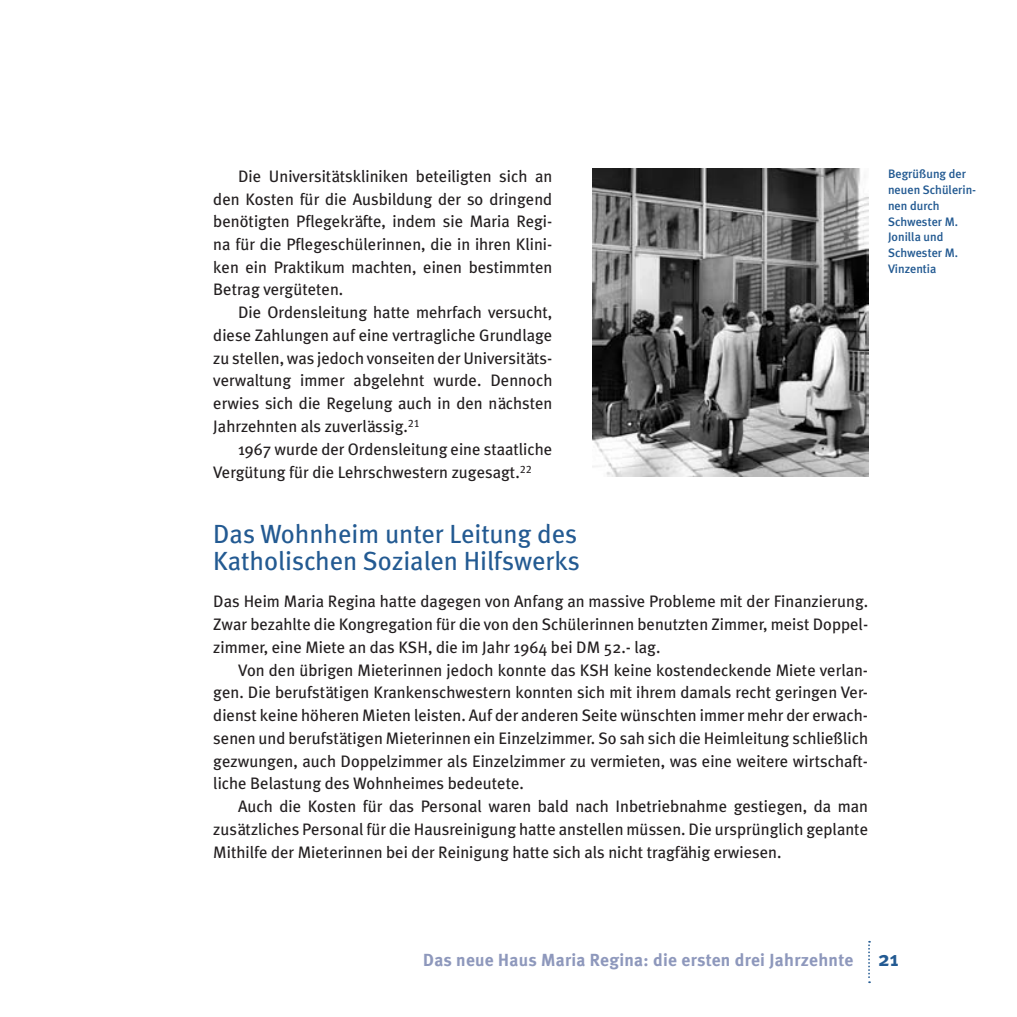
<style>
.page{position:relative;width:1017px;height:1017px;background:#fff}
.page>*{position:absolute;margin:0;border:0;box-sizing:border-box;transform-origin:0 0}
.t1{font:26.25px/26.2px "Meta Book LF";color:#235a92}
.t2{font:700 17.5px "Meta";letter-spacing:.02em;color:#8e98bc}
.t3{font:16.62px/22.8px "Meta Plus";color:#231f20;text-align:justify}
.t4{font:500 12.25px/15.8px "Meta Plus";color:#235a92}
.s1{font-size:21px;color:#235a92}
</style>
<div class="page">
<svg style="left:868px;top:941px;width:2px;height:42px"></svg>
<img style="left:592px;top:169px;width:276px;height:308px">
<p class="t3" style="left:213px;top:164px;width:341px;text-indent:25px">Die Universitätskliniken beteiligten sich an den Kosten für die Ausbildung der so dringend benötigten Pflegekräfte, indem sie Maria Regi&shy;na für die Pflegeschülerinnen, die in ihren Klini&shy;ken ein Praktikum machten, einen bestimmten Betrag vergüteten.</p>
<p class="t3" style="left:213px;top:301px;width:341px;text-indent:25px">Die Ordensleitung hatte mehrfach versucht, diese Zahlungen auf eine vertragliche Grundlage zu stellen, was jedoch vonseiten der Universitäts&shy;verwaltung immer abgelehnt wurde. Dennoch erwies sich die Regelung auch in den nächsten Jahrzehnten als zuverlässig.<sup>21</sup></p>
<p class="t3" style="left:213px;top:437px;width:341px;text-indent:25px">1967 wurde der Ordensleitung eine staatliche<br>Vergütung für die Lehrschwestern zugesagt.<sup>22</sup></p>
<h1 class="t1" style="left:213px;top:521px;width:368px">Das Wohnheim unter Leitung des<br>Katholischen Sozialen Hilfswerks</h1>
<p class="t3" style="left:213px;top:590px;width:656px">Das Heim Maria Regina hatte dagegen von Anfang an massive Probleme mit der Finanzierung.<br>Zwar bezahlte die Kongregation für die von den Schülerinnen benutzten Zimmer, meist Doppel&shy;zimmer, eine Miete an das KSH, die im Jahr 1964 bei DM 52.- lag.</p>
<p class="t3" style="left:213px;top:658px;width:656px;text-indent:25px">Von den übrigen Mieterinnen jedoch konnte das KSH keine kostendeckende Miete verlan&shy;gen. Die berufstätigen Krankenschwestern konnten sich mit ihrem damals recht geringen Ver&shy;dienst keine höheren Mieten leisten. Auf der anderen Seite wünschten immer mehr der erwach&shy;senen und berufstätigen Mieterinnen ein Einzelzimmer. So sah sich die Heimleitung schließlich gezwungen, auch Doppelzimmer als Einzelzimmer zu vermieten, was eine weitere wirtschaft&shy;liche Belastung des Wohnheimes bedeutete.</p>
<p class="t3" style="left:213px;top:795px;width:656px;text-indent:25px">Auch die Kosten für das Personal waren bald nach Inbetriebnahme gestiegen, da man zusätzliches Personal für die Hausreinigung hatte anstellen müssen. Die ursprünglich geplante Mithilfe der Mieterinnen bei der Reinigung hatte sich als nicht tragfähig erwiesen.</p>
<p class="t4" style="left:888px;top:166px;width:90px">Begrüßung der neuen Schülerin&shy;nen durch<br>Schwester M.<br>Jonilla und<br>Schwester M.<br>Vinzentia</p>
<p class="t2" style="left:423px;top:949px;width:477px">Das neue Haus Maria Regina: die ersten drei Jahrzehnte <span class="s1">21</span></p>
</div>
